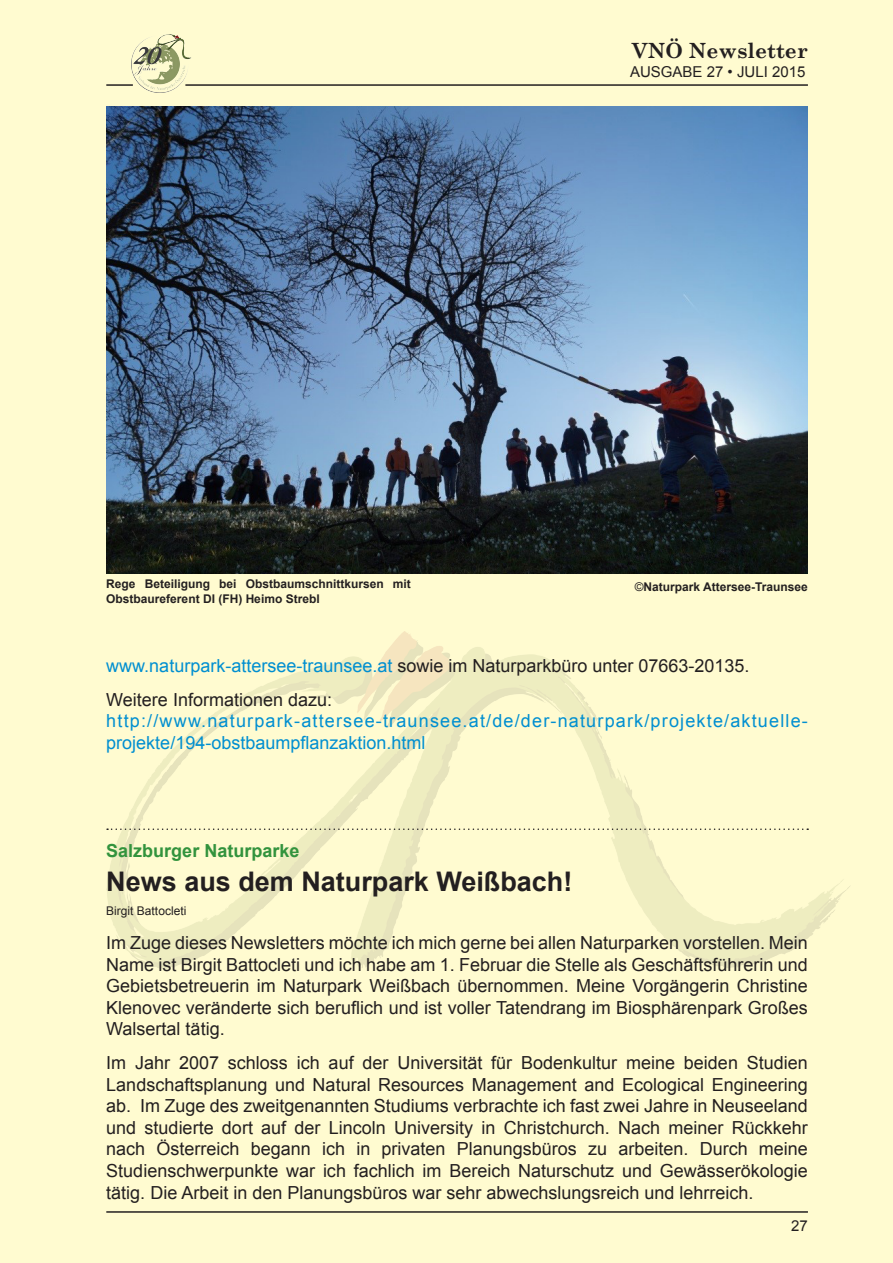
<style>
.page{position:relative;width:893px;height:1263px;background:#fffbd0}
.page>*{position:absolute;margin:0;border:0;box-sizing:border-box;transform-origin:0 0}
.t1{font:700 27px "Arial";color:#231f20}
.t2{font:700 21px "Century Schoolbook";color:#231f20}
.t3{font:18px/21.6px "Arial";color:#231f20;text-align:justify}
.t4{font:18px/21.6px "Arial";letter-spacing:.065em;color:#008fd0}
.t5{font:700 18px "Arial";color:#32933d}
.t6{font:15px "Arial";color:#231f20}
.t7{font:700 12px/14.4px "Arial";color:#231f20}
.t8{font:12px "Arial";color:#231f20}
.s1{font-weight:400}
.s2{color:#008fd0}
</style>
<div class="page">
<img style="left:106px;top:631px;width:744px;height:337px">
<hr style="left:185px;top:84px;width:623px;height:2px;background:#231f20">
<hr style="left:106px;top:1211px;width:702px;height:2px;background:#231f20">
<img style="left:131px;top:35px;width:61px;height:58px">
<hr style="left:106px;top:84px;width:27px;height:2px;background:#231f20">
<img style="left:106px;top:106px;width:702px;height:468px">
<svg style="left:107px;top:828px;width:701px;height:2px"></svg>
<p class="t2" style="left:632px;top:34px;width:177px">VNÖ Newsletter</p>
<p class="t6" style="left:630px;top:62px;width:177px">AUSGABE 27 • JULI 2015</p>
<p class="t7" style="left:106px;top:577px;width:306px">Rege Beteiligung bei Obstbaumschnittkursen mit<br>Obstbaureferent DI (FH) Heimo Strebl</p>
<p class="t7" style="left:635px;top:580px;width:175px"><span class="s1">©</span>Naturpark Attersee-Traunsee</p>
<p class="t3" style="left:106px;top:649px;width:645px;line-height:33.6px"><span class="s2">www. naturpark-attersee-traunsee. at</span> sowie im Naturparkbüro unter 07663-20135.<br>Weitere Informationen dazu:</p>
<p class="t4" style="left:106px;top:710px;width:703px">http://www.naturpark-attersee-traunsee.at/de/der-naturpark/projekte/aktuelle&shy;projekte/194-obstbaumpflanzaktion.html</p>
<p class="t5" style="left:106px;top:839px;width:195px">Salzburger Naturparke</p>
<h1 class="t1" style="left:106px;top:864px;width:468px">News aus dem Naturpark Weißbach!</h1>
<p class="t8" style="left:106px;top:903px;width:82px">Birgit Battocleti</p>
<p class="t3" style="left:106px;top:932px;width:703px">Im Zuge dieses Newsletters möchte ich mich gerne bei allen Naturparken vorstellen. Mein Name ist Birgit Battocleti und ich habe am 1. Februar die Stelle als Geschäftsführerin und Gebietsbetreuerin im Naturpark Weißbach übernommen. Meine Vorgängerin Christine Klenovec veränderte sich beruflich und ist voller Tatendrang im Biosphärenpark Großes Walsertal tätig.</p>
<p class="t3" style="left:106px;top:1052px;width:703px">Im Jahr 2007 schloss ich auf der Universität für Bodenkultur meine beiden Studien Landschaftsplanung und Natural Resources Management and Ecological Engineering ab. Im Zuge des zweitgenannten Studiums verbrachte ich fast zwei Jahre in Neuseeland und studierte dort auf der Lincoln University in Christchurch. Nach meiner Rückkehr nach Österreich begann ich in privaten Planungsbüros zu arbeiten. Durch meine Studienschwerpunkte war ich fachlich im Bereich Naturschutz und Gewässerökologie tätig. Die Arbeit in den Planungsbüros war sehr abwechslungsreich und lehrreich.</p>
<p class="t6" style="left:791px;top:1216px;width:18px">27</p>
</div>
